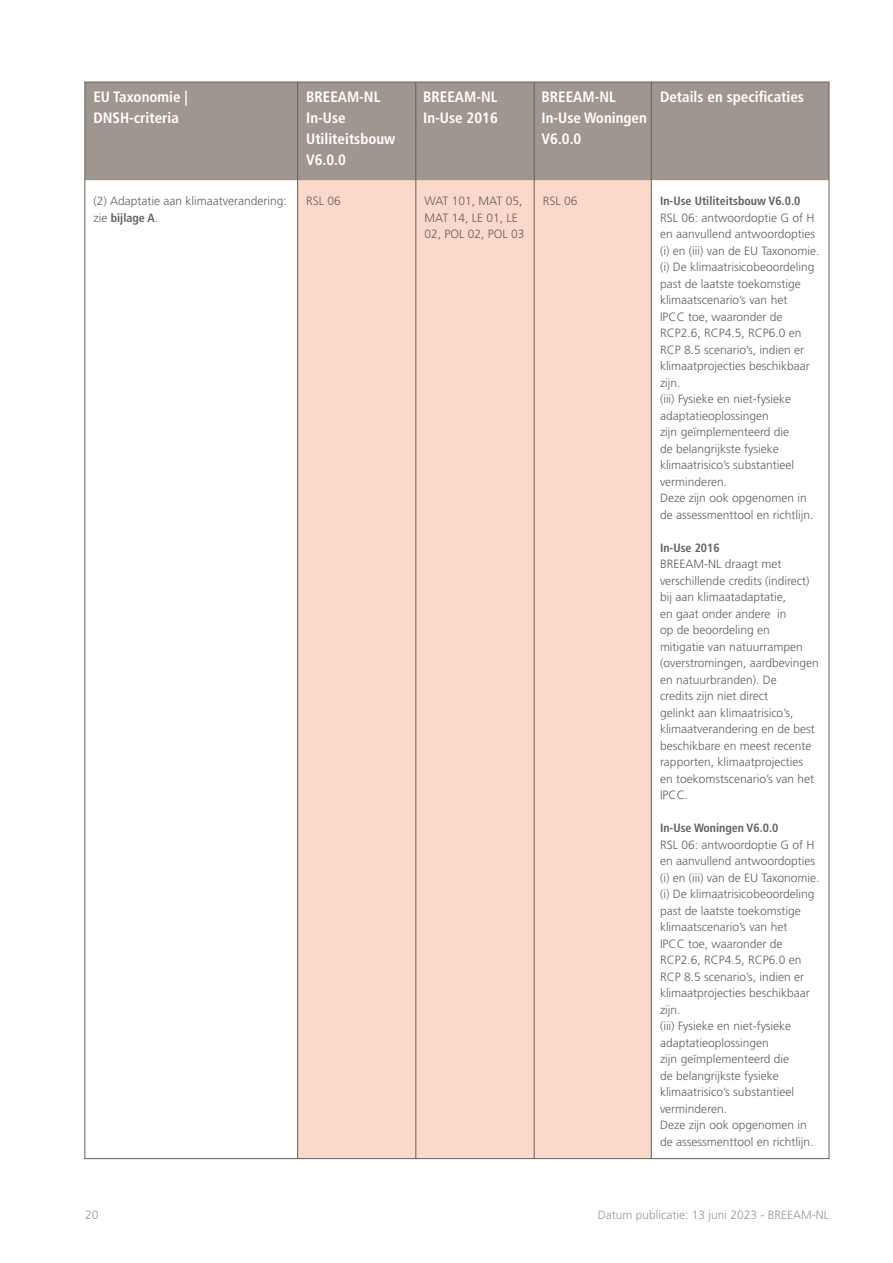
<style>
.page{position:relative;width:893px;height:1263px;background:#fff}
.page>*{position:absolute;margin:0;border:0;box-sizing:border-box;transform-origin:0 0}
.t1{font:700 condensed 15px/21px "Frutiger LT Std";color:#fff}
.t2{font:300 12px/16.5px "Frutiger LT Std";color:#65605a}
.t3{font:700 condensed 12px "Frutiger LT Std";color:#65605a}
.t4{font:300 12px "Frutiger LT Std";color:#a09690}
.s1{font-weight:700;font-stretch:condensed}
</style>
<div class="page">
<div style="left:298px;top:180px;width:118px;height:979px;background:#fbd9ca"></div>
<div style="left:416px;top:180px;width:118px;height:979px;background:#fbd9ca"></div>
<div style="left:534px;top:180px;width:117px;height:979px;background:#fbd9ca"></div>
<div style="left:85px;top:82px;width:212px;height:98px;background:#a09690"></div>
<div style="left:298px;top:82px;width:118px;height:98px;background:#a09690"></div>
<div style="left:415px;top:82px;width:118px;height:98px;background:#a09690"></div>
<div style="left:651px;top:82px;width:178px;height:98px;background:#a09690"></div>
<div style="left:533px;top:82px;width:118px;height:98px;background:#a09690"></div>
<hr style="left:297px;top:82px;width:1px;height:1077px;background:#65605a">
<hr style="left:416px;top:82px;width:1px;height:1077px;background:#65605a">
<hr style="left:651px;top:82px;width:1px;height:1077px;background:#65605a">
<hr style="left:534px;top:82px;width:1px;height:1077px;background:#65605a">
<p class="t1" style="left:93px;top:86px;width:96px">EU Taxonomie |<br>DNSH-criteria</p>
<p class="t1" style="left:306px;top:86px;width:91px">BREEAM-NL<br>In-Use<br>Utiliteitsbouw<br>V6.0.0</p>
<p class="t1" style="left:423px;top:86px;width:76px">BREEAM-NL<br>In-Use 2016</p>
<p class="t1" style="left:542px;top:86px;width:76px">BREEAM-NL</p>
<p class="t1" style="left:660px;top:86px;width:145px">Details en specificaties</p>
<p class="t1" style="left:542px;top:107px;width:107px">In-Use Woningen<br>V6.0.0</p>
<p class="t2" style="left:93px;top:193px;width:195px">(2) Adaptatie aan klimaatverandering: zie <span class="s1">bijlage A</span>.</p>
<p class="t2" style="left:306px;top:193px;width:36px">RSL 06</p>
<p class="t2" style="left:424px;top:193px;width:102px">WAT 101, MAT 05,<br>MAT 14, LE 01, LE<br>02, POL 02, POL 03</p>
<p class="t2" style="left:543px;top:193px;width:36px">RSL 06</p>
<p class="t3" style="left:660px;top:194px;width:142px">In-Use Utiliteitsbouw V6.0.0</p>
<p class="t2" style="left:660px;top:210px;width:161px">RSL 06: antwoordoptie G of H en aanvullend antwoordopties (i) en (iii) van de EU Taxonomie. (i) De klimaatrisicobeoordeling past de laatste toekomstige klimaatscenario’s van het<br>IPCC toe, waaronder de<br>RCP2.6, RCP4.5, RCP6.0 en<br>RCP 8.5 scenario’s, indien er klimaatprojecties beschikbaar zijn.<br>(iii) Fysieke en niet-fysieke adaptatieoplossingen<br>zijn geïmplementeerd die<br>de belangrijkste fysieke klimaatrisico’s substantieel verminderen.<br>Deze zijn ook opgenomen in de assessmenttool en richtlijn.</p>
<p class="t3" style="left:660px;top:541px;width:61px">In-Use 2016</p>
<p class="t2" style="left:660px;top:556px;width:160px">BREEAM-NL draagt met verschillende credits (indirect) bij aan klimaatadaptatie,<br>en gaat onder andere in<br>op de beoordeling en<br>mitigatie van natuurrampen (overstromingen, aardbevingen en natuurbranden). De<br>credits zijn niet direct<br>gelinkt aan klimaatrisico’s, klimaatverandering en de best beschikbare en meest recente rapporten, klimaatprojecties<br>en toekomstscenario’s van het<br>IPCC.</p>
<p class="t3" style="left:660px;top:821px;width:120px">In-Use Woningen V6.0.0</p>
<p class="t2" style="left:660px;top:837px;width:161px">RSL 06: antwoordoptie G of H en aanvullend antwoordopties (i) en (iii) van de EU Taxonomie. (i) De klimaatrisicobeoordeling past de laatste toekomstige klimaatscenario’s van het<br>IPCC toe, waaronder de<br>RCP2.6, RCP4.5, RCP6.0 en<br>RCP 8.5 scenario’s, indien er klimaatprojecties beschikbaar zijn.<br>(iii) Fysieke en niet-fysieke adaptatieoplossingen<br>zijn geïmplementeerd die<br>de belangrijkste fysieke klimaatrisico’s substantieel verminderen.<br>Deze zijn ook opgenomen in de assessmenttool en richtlijn.</p>
<p class="t4" style="left:85px;top:1208px;width:15px">20</p>
<p class="t4" style="left:598px;top:1208px;width:233px">Datum publicatie: 13 juni 2023 - BREEAM-NL</p>
</div>
